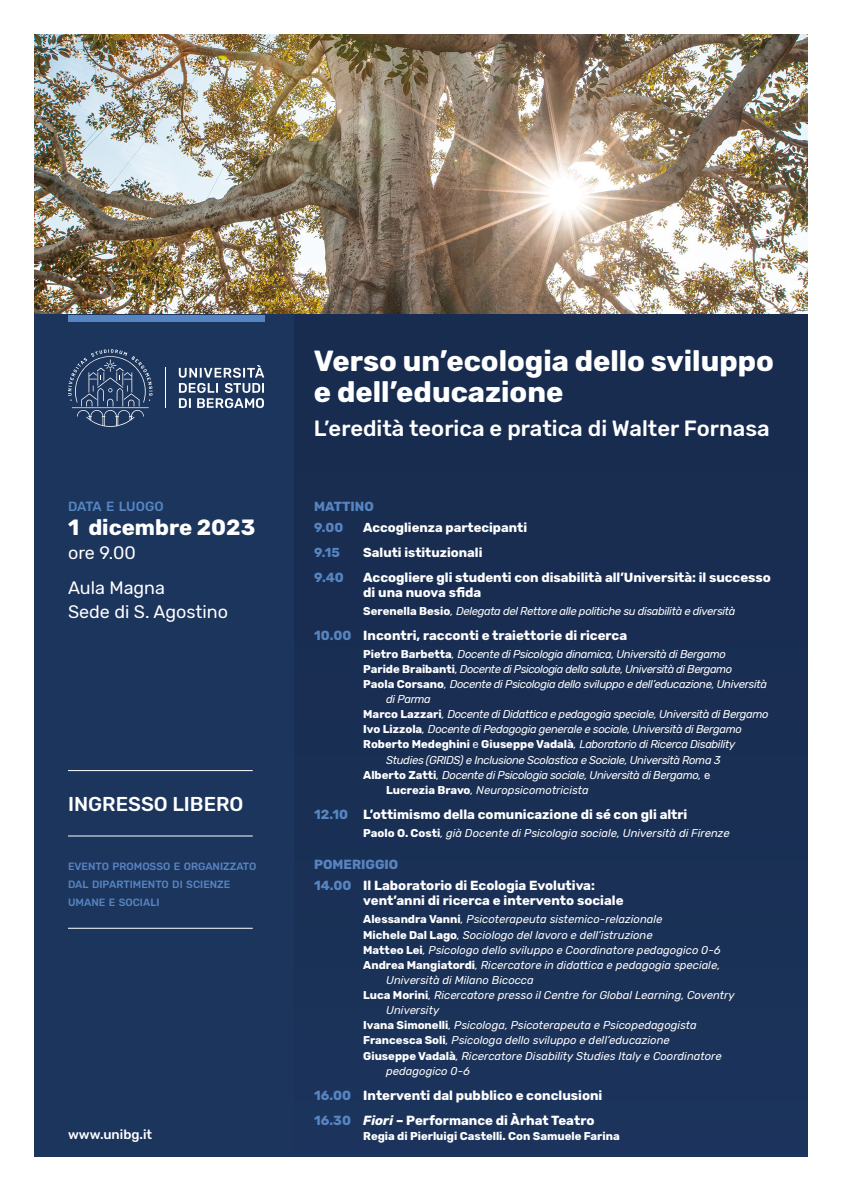
<style>
.page{position:relative;width:842px;height:1191px;background:#fff}
.page>*{position:absolute;margin:0;border:0;box-sizing:border-box;transform-origin:0 0}
.t1{font:700 29px/31px "Rubik";color:#fff}
.t2{font:500 22px "Rubik";color:#fff}
.t3{font:700 22px "Rubik";color:#fff}
.t4{font:500 20px "Rubik";color:#fff}
.t5{font:18px/35.3px "Rubik";color:#fff}
.t6{font:500 13.3px "Rubik";letter-spacing:-.015em;color:#5685c2}
.t7{font:700 13.2px/15.1px "Rubik";color:#fff}
.t8{font:500 13.2px "Rubik";color:#fff}
.t9{font:700 13.2px "Rubik";color:#5685c2}
.t10{font:700 13px "Rubik";color:#fff}
.t11{font:700 13px "Rubik";color:#5685c2}
.t12{font:italic 11.3px "Rubik";color:#fff}
.t13{font:italic 11.3px "Rubik";letter-spacing:-.02em;color:#fff}
.t14{font:italic 11.3px "Rubik";letter-spacing:-.04em;color:#fff}
.t15{font:700 11.3px "Rubik";color:#fff}
.t16{font:500 10.5px/18px "Rubik";color:#5685c2}
.s1{font-weight:700;font-style:normal}
.s2{color:#5685c2}
.s3{font-style:normal}
.s4{font-style:italic}
</style>
<div class="page">
<img style="left:34px;top:34px;width:774px;height:281px">
<div style="left:34px;top:315px;width:774px;height:842px;background:#1c355d"></div>
<div style="left:68px;top:315px;width:196px;height:7px;background:#5685c2"></div>
<hr style="left:68px;top:770px;width:185px;height:1px;background:#fff">
<hr style="left:68px;top:835px;width:185px;height:1px;background:#fff">
<div style="left:295px;top:315px;width:513px;height:842px;background:#192e53"></div>
<svg style="left:68px;top:349px;width:85px;height:78px"></svg>
<svg style="left:179px;top:365px;width:85px;height:43px"></svg>
<hr style="left:165px;top:368px;width:1px;height:40px;background:#fff">
<hr style="left:68px;top:928px;width:185px;height:1px;background:#fff">
<p class="t6" style="left:68px;top:498px;width:97px">DATA E LUOGO</p>
<h2 class="t3" style="left:68px;top:514px;width:189px">1 dicembre 2023</h2>
<h3 class="t5" style="left:68px;top:535px;width:99px">ore 9.00<br>Aula Magna</h3>
<h3 class="t5" style="left:68px;top:594px;width:161px">Sede di S. Agostino</h3>
<h3 class="t4" style="left:68px;top:792px;width:177px">INGRESSO LIBERO</h3>
<p class="t16" style="left:68px;top:857px;width:190px">EVENTO PROMOSSO E ORGANIZZATO<br>DAL DIPARTIMENTO DI SCIENZE<br>UMANE E SOCIALI</p>
<p class="t8" style="left:68px;top:1126px;width:86px">www.unibg.it</p>
<h1 class="t1" style="left:314px;top:346px;width:462px">Verso un’ecologia dello sviluppo e dell’educazione</h1>
<h2 class="t2" style="left:314px;top:415px;width:458px">L’eredità teorica e pratica di Walter Fornasa</h2>
<p class="t9" style="left:314px;top:499px;width:61px">MATTINO</p>
<p class="t11" style="left:314px;top:519px;width:31px">9.00</p>
<p class="t10" style="left:363px;top:519px;width:165px">Accoglienza partecipanti</p>
<p class="t11" style="left:314px;top:545px;width:27px">9.15</p>
<p class="t10" style="left:363px;top:545px;width:121px">Saluti istituzionali</p>
<p class="t9" style="left:314px;top:569px;width:31px">9.40</p>
<p class="t7" style="left:363px;top:570px;width:409px">Accogliere gli studenti con disabilità all’Università: il successo di una nuova sfida</p>
<p class="t13" style="left:363px;top:604px;width:374px"><span class="s1">Serenella Besio</span>, Delegata del Rettore alle politiche su disabilità e diversità</p>
<p class="t7" style="left:314px;top:628px;width:315px"><span class="s2">10.00</span> Incontri, racconti e traiettorie di ricerca</p>
<p class="t13" style="left:363px;top:647px;width:364px"><span class="s1">Pietro Barbetta</span>, Docente di Psicologia dinamica, Università di Bergamo</p>
<p class="t14" style="left:363px;top:662px;width:371px"><span class="s1">Paride Braibanti</span>, Docente di Psicologia della salute, Università di Bergamo</p>
<p class="t13" style="left:363px;top:677px;width:405px"><span class="s1">Paola Corsano</span>, Docente di Psicologia dello sviluppo e dell’educazione, Università</p>
<p class="t13" style="left:386px;top:693px;width:46px">di Parma</p>
<p class="t13" style="left:363px;top:708px;width:407px"><span class="s1">Marco Lazzari</span>, Docente di Didattica e pedagogia speciale, Università di Bergamo</p>
<p class="t13" style="left:363px;top:723px;width:380px"><span class="s1">Ivo Lizzola</span>, Docente di Pedagogia generale e sociale, Università di Bergamo</p>
<p class="t13" style="left:363px;top:738px;width:374px"><span class="s1">Roberto Medeghini</span> <span class="s3">e</span> <span class="s1">Giuseppe Vadalà</span>, Laboratorio di Ricerca Disability</p>
<p class="t13" style="left:386px;top:753px;width:336px">Studies (GRIDS) e Inclusione Scolastica e Sociale, Università Roma 3</p>
<p class="t13" style="left:363px;top:768px;width:349px"><span class="s1">Alberto Zatti</span>, Docente di Psicologia sociale, Università di Bergamo, <span class="s3">e</span></p>
<p class="t12" style="left:386px;top:783px;width:204px"><span class="s1">Lucrezia Bravo</span>, Neuropsicomotricista</p>
<p class="t7" style="left:314px;top:807px;width:375px"><span class="s2">12.10</span> L’ottimismo della comunicazione di sé con gli altri</p>
<p class="t12" style="left:363px;top:826px;width:368px"><span class="s1">Paolo O. Costi</span>, già Docente di Psicologia sociale, Università di Firenze</p>
<p class="t7" style="left:314px;top:854px;width:282px;line-height:20.8px"><span class="s2">POMERIGGIO<br>14.00</span> Il Laboratorio di Ecologia Evolutiva:</p>
<p class="t7" style="left:363px;top:893px;width:262px">vent’anni di ricerca e intervento sociale</p>
<p class="t12" style="left:363px;top:912px;width:301px"><span class="s1">Alessandra Vanni</span>, Psicoterapeuta sistemico-relazionale</p>
<p class="t12" style="left:363px;top:928px;width:291px"><span class="s1">Michele Dal Lago</span>, Sociologo del lavoro e dell’istruzione</p>
<p class="t12" style="left:363px;top:943px;width:359px"><span class="s1">Matteo Lei</span>, Psicologo dello sviluppo e Coordinatore pedagogico 0-6</p>
<p class="t12" style="left:363px;top:958px;width:358px"><span class="s1">Andrea Mangiatordi</span>, Ricercatore in didattica e pedagogia speciale,</p>
<p class="t12" style="left:386px;top:973px;width:149px">Università di Milano Bicocca</p>
<p class="t12" style="left:363px;top:989px;width:373px"><span class="s1">Luca Morini</span>, Ricercatore presso il Centre for Global Learning, Coventry</p>
<p class="t12" style="left:386px;top:1004px;width:54px">University</p>
<p class="t12" style="left:363px;top:1019px;width:335px"><span class="s1">Ivana Simonelli</span>, Psicologa, Psicoterapeuta e Psicopedagogista</p>
<p class="t12" style="left:363px;top:1034px;width:308px"><span class="s1">Francesca Soli</span>, Psicologa dello sviluppo e dell’educazione</p>
<p class="t12" style="left:363px;top:1049px;width:360px"><span class="s1">Giuseppe Vadalà</span>, Ricercatore Disability Studies Italy e Coordinatore</p>
<p class="t12" style="left:386px;top:1064px;width:85px">pedagogico 0-6</p>
<p class="t7" style="left:314px;top:1083px;width:290px;line-height:25px"><span class="s2">16.00</span> Interventi dal pubblico e conclusioni<br><span class="s2">16.30</span> <span class="s4">Fiori</span> – Performance di Àrhat Teatro</p>
<p class="t15" style="left:363px;top:1129px;width:258px">Regia di Pierluigi Castelli. Con Samuele Farina</p>
</div>
